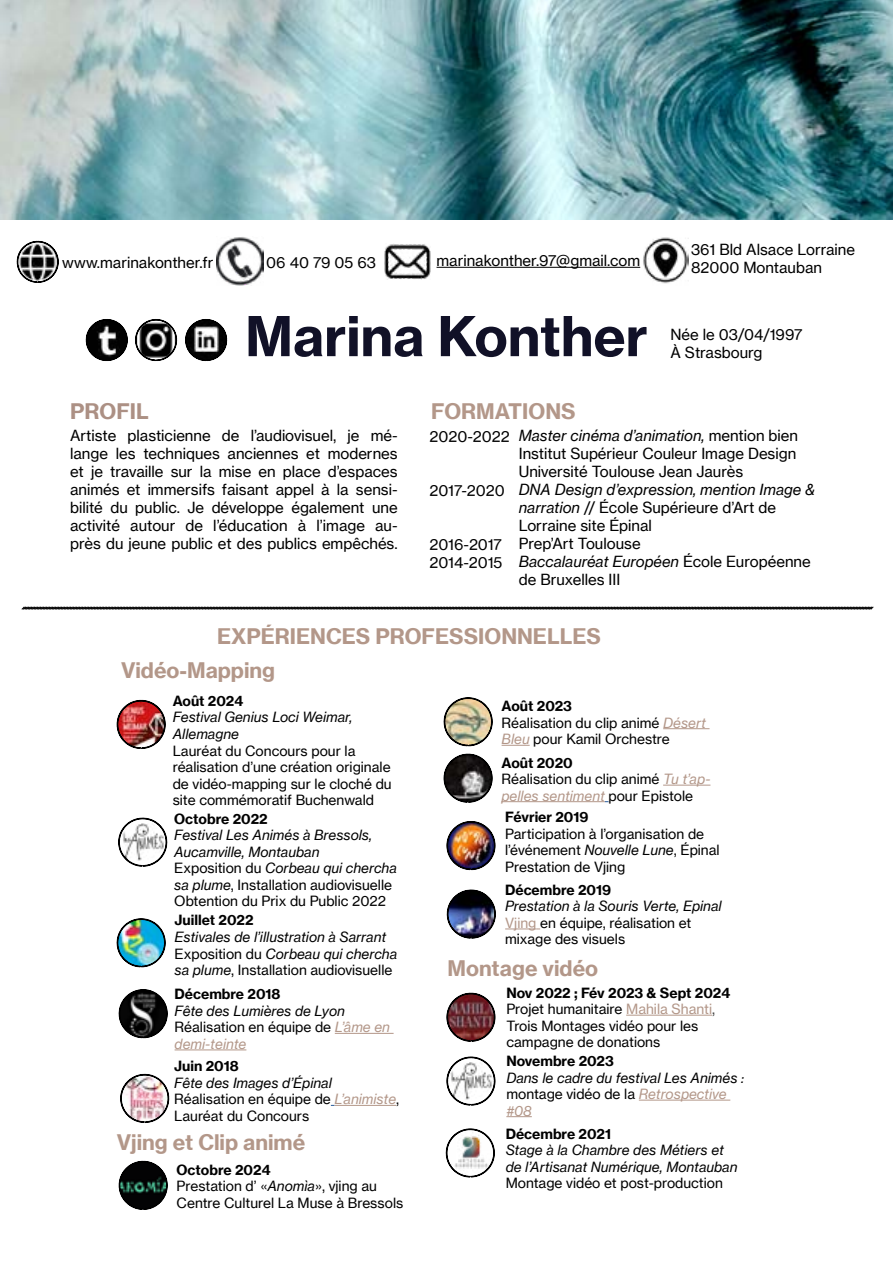
<style>
.page{position:relative;width:893px;height:1263px;background:#fff}
.page>*{position:absolute;margin:0;border:0;box-sizing:border-box;transform-origin:0 0}
.t1{font:700 54px "N Haas Grotesk TX Pro";color:#111127}
.t2{font:700 21px/33.5px "N Haas Grotesk TX Pro";color:#b39789}
.t3{font:700 21px "N Haas Grotesk TX Pro";color:#ac9084}
.t4{font:15px/18px "N Haas Grotesk TX Pro";color:#000}
.t5{font:13.8px/16.5px "N Haas Grotesk TX Pro";color:#000}
.t6{font:italic 13.8px/16.5px "N Haas Grotesk TX Pro";color:#000}
.t7{font:700 13.8px "N Haas Grotesk TX Pro";color:#000}
.s1{font-style:italic}
.s2{font-style:normal}
.s3{color:#b39789}
.s4{font-style:italic;color:#b39789}
.s5{font-weight:700}
.s6{color:#434342}
</style>
<div class="page">
<img style="left:0;top:0;width:893px;height:219px">
<img style="left:217px;top:237px;width:46px;height:49px">
<img style="left:384px;top:244px;width:47px;height:35px">
<img style="left:643px;top:237px;width:46px;height:47px">
<hr style="left:437px;top:267px;width:203px;height:1px;background:#000">
<svg style="left:86px;top:319px;width:42px;height:42px"></svg>
<svg style="left:17px;top:241px;width:42px;height:42px"></svg>
<svg style="left:135px;top:319px;width:42px;height:42px"></svg>
<svg style="left:185px;top:319px;width:42px;height:42px"></svg>
<svg style="left:120px;top:1074px;width:49px;height:49px"></svg>
<svg style="left:118px;top:989px;width:50px;height:49px"></svg>
<hr style="left:335px;top:1105px;width:61px;height:1px;background:#b39789">
<hr style="left:335px;top:1033px;width:59px;height:1px;background:#b39789">
<hr style="left:175px;top:1049px;width:71px;height:1px;background:#b39789">
<img style="left:116px;top:918px;width:50px;height:49px">
<img style="left:446px;top:821px;width:50px;height:49px">
<img style="left:447px;top:889px;width:49px;height:50px">
<hr style="left:505px;top:928px;width:31px;height:1px;background:#b39789">
<svg style="left:443px;top:753px;width:50px;height:50px"></svg>
<hr style="left:663px;top:785px;width:47px;height:1px;background:#b39789">
<hr style="left:501px;top:801px;width:104px;height:1px;background:#b39789">
<svg style="left:21px;top:606px;width:853px;height:4px;background:#636363"></svg>
<hr style="left:626px;top:1015px;width:86px;height:1px;background:#b39789">
<svg style="left:446px;top:992px;width:50px;height:50px"></svg>
<svg style="left:443px;top:697px;width:50px;height:49px"></svg>
<svg style="left:118px;top:1160px;width:50px;height:50px"></svg>
<hr style="left:663px;top:728px;width:46px;height:1px;background:#b39789">
<svg style="left:502px;top:745px;width:28px;height:1px"></svg>
<svg style="left:446px;top:1128px;width:49px;height:50px"></svg>
<hr style="left:639px;top:1100px;width:91px;height:1px;background:#b39789">
<svg style="left:506px;top:1116px;width:26px;height:1px"></svg>
<svg style="left:118px;top:817px;width:49px;height:50px"></svg>
<svg style="left:446px;top:1056px;width:50px;height:50px"></svg>
<img style="left:116px;top:700px;width:50px;height:49px">
<p class="t4" style="left:691px;top:241px;width:166px">361 Bld Alsace Lorraine</p>
<p class="t4" style="left:266px;top:254px;width:111px">06 40 79 05 63</p>
<p class="t4" style="left:437px;top:252px;width:205px">marinakonther.97@gmail.com</p>
<p class="t4" style="left:62px;top:253px;width:153px">www.marinakonther.fr</p>
<p class="t4" style="left:691px;top:259px;width:132px">82000 Montauban</p>
<h1 class="t1" style="left:245px;top:302px;width:404px">Marina Konther</h1>
<p class="t4" style="left:670px;top:325px;width:134px">Née le 03/04/1997<br>À Strasbourg</p>
<h2 class="t3" style="left:70px;top:398px;width:80px">PROFIL</h2>
<p class="t4" style="left:70px;top:427px;width:329px;text-align:justify">Artiste plasticienne de l’audiovisuel, je mé&shy;lange les techniques anciennes et modernes et je travaille sur la mise en place d’espaces animés et immersifs faisant appel à la sensi&shy;bilité du public. Je développe également une activité autour de l’éducation à l’image au&shy;près du jeune public et des publics empêchés.</p>
<h2 class="t2" style="left:431px;top:395px;width:146px">FORMATIONS</h2>
<p class="t4" style="left:519px;top:427px;width:281px;text-align:justify"><span class="s1">Master cinéma d’animation,</span> mention bien Institut Supérieur Couleur Image Design Université Toulouse Jean Jaurès</p>
<p class="t4" style="left:519px;top:481px;width:298px"><span class="s1">DNA Design d’expression, mention Image &amp; narration</span> // École Supérieure d’Art de<br>Lorraine site Épinal<br>Prep’Art Toulouse<br><span class="s1">Baccalauréat Européen</span> École Européenne de Bruxelles III</p>
<p class="t4" style="left:429px;top:427px;width:82px">2020-2022</p>
<p class="t4" style="left:429px;top:481px;width:77px">2017-2020</p>
<p class="t4" style="left:429px;top:535px;width:74px">2016-2017<br>2014-2015</p>
<h2 class="t2" style="left:121px;top:620px;width:481px;text-indent:96px">EXPÉRIENCES PROFESSIONNELLES<br>Vidéo-Mapping</h2>
<p class="t7" style="left:173px;top:692px;width:72px">Août 2024</p>
<p class="t6" style="left:173px;top:709px;width:181px">Festival Genius Loci Weimar,<br>Allemagne</p>
<p class="t5" style="left:173px;top:742px;width:220px">Lauréat du Concours pour la réalisation d’une création originale de vidéo-mapping sur le cloché du site commémoratif Buchenwald</p>
<p class="t7" style="left:174px;top:810px;width:95px">Octobre 2022</p>
<p class="t6" style="left:174px;top:827px;width:224px">Festival Les Animés à Bressols,<br>Aucamville, Montauban<br><span class="s2">Exposition du</span> Corbeau qui chercha sa plume<span class="s2">, Installation audiovisuelle<br>Obtention du Prix du Public 2022</span></p>
<p class="t7" style="left:175px;top:912px;width:80px">Juillet 2022</p>
<p class="t6" style="left:175px;top:929px;width:224px">Estivales de l’illustration à Sarrant<br><span class="s2">Exposition du</span> Corbeau qui chercha sa plume<span class="s2">, Installation audiovisuelle</span></p>
<p class="t7" style="left:175px;top:985px;width:107px">Décembre 2018</p>
<p class="t6" style="left:175px;top:1002px;width:217px">Fête des Lumières de Lyon<br><span class="s2">Réalisation en équipe de</span> <span class="s3">L’âme en demi-teinte</span></p>
<p class="t7" style="left:174px;top:1057px;width:66px">Juin 2018</p>
<p class="t5" style="left:174px;top:1074px;width:226px"><span class="s1">Fête des Images d’Épinal<br></span>Réalisation en équipe de <span class="s4">L’animiste</span>,<br>Lauréat du Concours</p>
<h2 class="t2" style="left:117px;top:1126px;width:190px">Vjing et Clip animé</h2>
<p class="t5" style="left:177px;top:1161px;width:228px"><span class="s5">Octobre 2024<br></span>Prestation d’ «<span class="s1">Anomìa</span>», vjing au<br>Centre Culturel La Muse à Bressols</p>
<p class="t5" style="left:502px;top:698px;width:206px"><span class="s5">Août 2023<br></span>Réalisation du clip animé <span class="s4">Désert<br>Bleu</span> pour Kamil Orchestre</p>
<p class="t5" style="left:501px;top:754px;width:210px"><span class="s5">Août 2020<br></span>Réalisation du clip animé <span class="s4">Tu t’ap&shy;pelles sentiment</span> pour Epistole</p>
<p class="t7" style="left:505px;top:808px;width:85px">Février 2019</p>
<p class="t5" style="left:505px;top:825px;width:216px">Participation à l’organisation de l’événement <span class="s1">Nouvelle Lune</span>, Épinal<br>Prestation de Vjing</p>
<p class="t7" style="left:505px;top:881px;width:107px">Décembre 2019</p>
<p class="t5" style="left:505px;top:898px;width:218px"><span class="s1">Prestation à la Souris Verte, Epinal<br></span><span class="s3">Vjing</span> en équipe, réalisation et mixage des visuels</p>
<h2 class="t2" style="left:448px;top:952px;width:152px">Montage vidéo</h2>
<p class="t5" style="left:506px;top:984px;width:225px"><span class="s5">Nov 2022 ; Fév 2023 &amp; Sept 2024<br></span>Projet humanitaire <span class="s3">Mahila Shanti</span><span class="s6">,<br></span>Trois Montages vidéo pour les campagne de donations</p>
<p class="t7" style="left:506px;top:1052px;width:109px">Novembre 2023</p>
<p class="t6" style="left:506px;top:1069px;width:239px">Dans le cadre du festival Les Animés : <span class="s2">montage vidéo de la</span> <span class="s3">Retrospective #08</span></p>
<p class="t7" style="left:506px;top:1125px;width:107px">Décembre 2021</p>
<p class="t6" style="left:506px;top:1142px;width:233px">Stage à la Chambre des Métiers et de l’Artisanat Numérique, Montauban</p>
<p class="t5" style="left:506px;top:1175px;width:219px">Montage vidéo et post-production</p>
</div>
